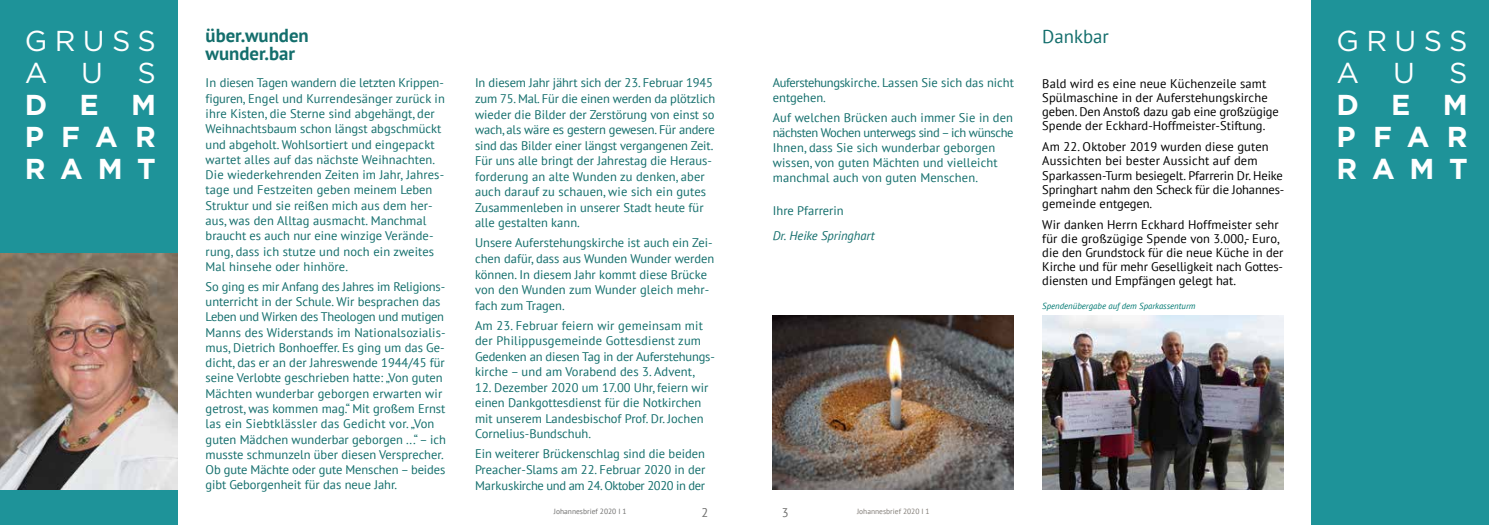
<style>
.page{position:relative;width:1489px;height:525px;background:#fff}
.page>*{position:absolute;margin:0;border:0;box-sizing:border-box;transform-origin:0 0}
.t1{font:700 28.75px/31.8px "Gotham";letter-spacing:.56em;color:#fff;text-align:justify}
.t2{font:28.75px/31.8px "Gotham";letter-spacing:.255em;color:#fff}
.t3{font:700 18.75px/18.1px "PT Sans";color:#136e6c}
.t4{font:18.75px "PT Sans";color:#136e6c}
.t5{font:12.5px/15.2px "PT Sans";color:#136e6c}
.t6{font:12.5px/14px "PT Sans";color:#000}
.t7{font:italic 12.5px "PT Sans";color:#136e6c}
.t8{font:12.5px "PT Sans";color:#6f6f6e}
.t9{font:italic 8.75px "PT Sans";color:#007972}
.t10{font:7.5px "PT Sans";color:#6f6f6e}
.t11{font:7.5px "PT Sans";color:#807b75}
</style>
<div class="page">
<div style="left:1311px;top:0;width:177px;height:524px;background:#1e9399"></div>
<div style="left:0;top:0;width:177px;height:524px;background:#1e9399"></div>
<img style="left:0;top:254px;width:177px;height:235px">
<img style="left:1042px;top:315px;width:241px;height:174px">
<img style="left:772px;top:315px;width:241px;height:174px">
<h2 class="t3" style="left:206px;top:26px;width:105px">über.wunden wunder.bar</h2>
<h1 class="t2" style="left:25px;top:25px;width:133px">GRUSS</h1>
<h2 class="t4" style="left:1042px;top:24px;width:68px">Dankbar</h2>
<h1 class="t2" style="left:25px;top:56px;width:133px">AUS</h1>
<h1 class="t1" style="left:25px;top:89px;width:133px">DEM PFAR RAMT</h1>
<p class="t5" style="left:475px;top:75px;width:241px">In diesem Jahr jährt sich der 23. Februar 1945 zum 75. Mal. Für die einen werden da plötzlich wieder die Bilder der Zerstörung von einst so wach, als wäre es gestern gewesen. Für andere sind das Bilder einer längst vergangenen Zeit.<br>Für uns alle bringt der Jahrestag die Heraus&shy;forderung an alte Wunden zu denken, aber auch darauf zu schauen, wie sich ein gutes Zusammenleben in unserer Stadt heute für alle gestalten kann.</p>
<p class="t5" style="left:475px;top:235px;width:241px">Unsere Auferstehungskirche ist auch ein Zei&shy;chen dafür, dass aus Wunden Wunder werden können. In diesem Jahr kommt diese Brücke von den Wunden zum Wunder gleich mehr&shy;fach zum Tragen.</p>
<p class="t5" style="left:475px;top:317px;width:241px">Am 23. Februar feiern wir gemeinsam mit der Philippusgemeinde Gottesdienst zum Gedenken an diesen Tag in der Auferstehungs&shy;kirche – und am Vorabend des 3. Advent,</p>
<p class="t5" style="left:475px;top:379px;width:235px">12. Dezember 2020 um 17.00 Uhr, feiern wir einen Dankgottesdienst für die Notkirchen mit unserem Landesbischof Prof. Dr. Jochen Cornelius-Bundschuh.</p>
<p class="t5" style="left:475px;top:446px;width:232px;text-align:justify">Ein weiterer Brückenschlag sind die beiden Preacher-Slams am 22. Februar 2020 in der Markuskirche und am 24. Oktober 2020 in der</p>
<p class="t5" style="left:772px;top:75px;width:242px">Auferstehungskirche. Lassen Sie sich das nicht entgehen.</p>
<p class="t5" style="left:772px;top:110px;width:242px">Auf welchen Brücken auch immer Sie in den nächsten Wochen unterwegs sind – ich wünsche Ihnen, dass Sie sich wunderbar geborgen wissen, von guten Mächten und vielleicht manchmal auch von guten Menschen.</p>
<p class="t5" style="left:772px;top:202px;width:72px">Ihre Pfarrerin</p>
<p class="t7" style="left:772px;top:228px;width:103px">Dr. Heike Springhart</p>
<p class="t5" style="left:206px;top:75px;width:241px">In diesen Tagen wandern die letzten Krippen&shy;figuren, Engel und Kurrendesänger zurück in ihre Kisten, die Sterne sind abgehängt, der Weihnachtsbaum schon längst abgschmückt und abgeholt. Wohlsortiert und eingepackt wartet alles auf das nächste Weihnachten.<br>Die wiederkehrenden Zeiten im Jahr, Jahres&shy;tage und Festzeiten geben meinem Leben Struktur und sie reißen mich aus dem her&shy;aus, was den Alltag ausmacht. Manchmal braucht es auch nur eine winzige Verände&shy;rung, dass ich stutze und noch ein zweites Mal hinsehe oder hinhöre.</p>
<p class="t5" style="left:206px;top:278px;width:242px">So ging es mir Anfang des Jahres im Religions&shy;unterricht in der Schule. Wir besprachen das Leben und Wirken des Theologen und mutigen Manns des Widerstands im Nationalsozialis&shy;mus, Dietrich Bonhoeffer. Es ging um das Ge&shy;dicht, das er an der Jahreswende 1944/45 für seine Verlobte geschrieben hatte: „Von guten Mächten wunderbar geborgen erwarten wir getrost, was kommen mag.“ Mit großem Ernst las ein Siebtklässler das Gedicht vor. „Von guten Mädchen wunderbar geborgen ...“ – ich musste schmunzeln über diesen Versprecher.<br>Ob gute Mächte oder gute Menschen – beides gibt Geborgenheit für das neue Jahr.</p>
<p class="t6" style="left:1042px;top:77px;width:238px">Bald wird es eine neue Küchenzeile samt Spülmaschine in der Auferstehungskirche geben. Den Anstoß dazu gab eine großzügige Spende der Eckhard-Hoffmeister-Stiftung.</p>
<p class="t6" style="left:1042px;top:140px;width:243px">Am 22. Oktober 2019 wurden diese guten Aussichten bei bester Aussicht auf dem Sparkassen-Turm besiegelt. Pfarrerin Dr. Heike Springhart nahm den Scheck für die Johannes&shy;gemeinde entgegen.</p>
<p class="t6" style="left:1042px;top:217px;width:242px">Wir danken Herrn Eckhard Hoffmeister sehr für die großzügige Spende von 3.000,- Euro, die den Grundstock für die neue Küche in der Kirche und für mehr Geselligkeit nach Gottes&shy;diensten und Empfängen gelegt hat.</p>
<p class="t9" style="left:1042px;top:300px;width:155px">Spendenübergabe auf dem Sparkassenturm</p>
<p class="t10" style="left:554px;top:506px;width:74px">Johannesbrief 2020 I 1</p>
<p class="t8" style="left:701px;top:504px;width:8px">2</p>
<p class="t8" style="left:781px;top:504px;width:8px">3</p>
<p class="t11" style="left:857px;top:506px;width:74px">Johannesbrief 2020 I 1</p>
<h1 class="t2" style="left:1336px;top:25px;width:133px">GRUSS<br>AUS</h1>
<h1 class="t1" style="left:1336px;top:89px;width:133px">DEM PFAR RAMT</h1>
</div>
